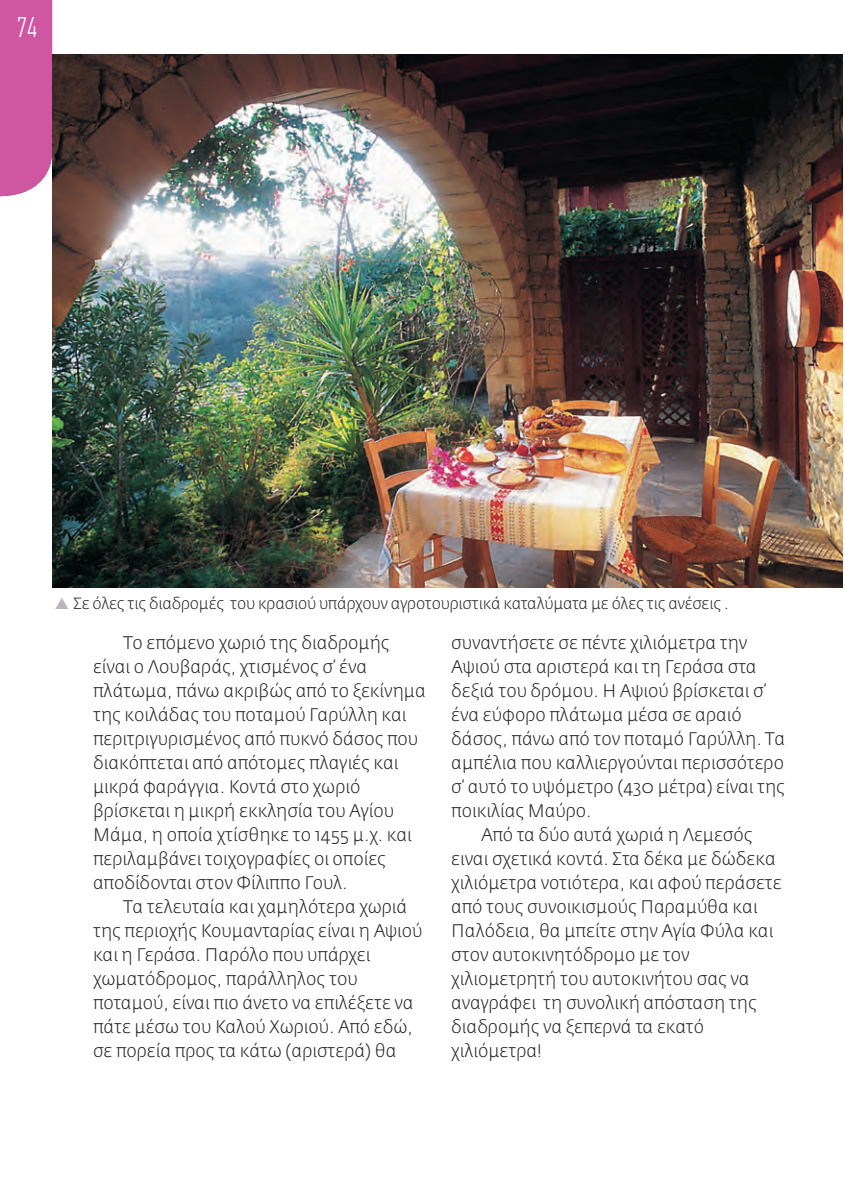
<style>
.page{position:relative;width:845px;height:1194px;background:#fff}
.page>*{position:absolute;margin:0;border:0;box-sizing:border-box;transform-origin:0 0}
.t1{font:300 condensed 28px "CF Din";color:#fff}
.t2{font:300 18px/24px "Fedra Sans Pro";color:#231f20}
.t3{font:300 16px "Fedra Sans Pro";letter-spacing:-.01em;color:#231f20}
.s1{color:#bbb5bb}
</style>
<div class="page">
<img style="left:52px;top:55px;width:789px;height:532px">
<div style="left:0;top:0;width:52px;height:197px;background:#cf56a0"></div>
<h1 class="t1" style="left:17px;top:12px;width:22px">74</h1>
<p class="t3" style="left:55px;top:593px;width:675px"><span class="s1">▲</span> Σε όλες τις διαδρομές του κρασιού υπάρχουν αγροτουριστικά καταλύματα με όλες τις ανέσεις .</p>
<p class="t2" style="left:93px;top:630px;width:334px;text-indent:30px">Το επόμενο χωριό της διαδρομής είναι ο Λουβαράς, χτισμένος σ’ ένα πλάτωμα, πάνω ακριβώς από το ξεκίνημα της κοιλάδας του ποταμού Γαρύλλη και περιτριγυρισμένος από πυκνό δάσος που διακόπτεται από απότομες πλαγιές και μικρά φαράγγια. Κοντά στο χωριό βρίσκεται η μικρή εκκλησία του Αγίου Μάμα, η οποία χτίσθηκε το 1455 μ.χ. και περιλαμβάνει τοιχογραφίες οι οποίες αποδίδονται στον Φίλιππο Γουλ.</p>
<p class="t2" style="left:93px;top:894px;width:331px;text-indent:30px">Τα τελευταία και χαμηλότερα χωριά της περιοχής Κουμανταρίας είναι η Αψιού και η Γεράσα. Παρόλο που υπάρχει χωματόδρομος, παράλληλος του ποταμού, είναι πιο άνετο να επιλέξετε να πάτε μέσω του Καλού Χωριού. Από εδώ, σε πορεία προς τα κάτω (αριστερά) θα</p>
<p class="t2" style="left:451px;top:630px;width:297px">συναντήσετε σε πέντε χιλιόμετρα την</p>
<p class="t2" style="left:451px;top:654px;width:306px">Αψιού στα αριστερά και τη Γεράσα στα</p>
<p class="t2" style="left:451px;top:678px;width:316px">δεξιά του δρόμου. Η Αψιού βρίσκεται σ’</p>
<p class="t2" style="left:451px;top:702px;width:292px">ένα εύφορο πλάτωμα μέσα σε αραιό</p>
<p class="t2" style="left:451px;top:726px;width:335px">δάσος, πάνω από τον ποταμό Γαρύλλη. Τα</p>
<p class="t2" style="left:451px;top:750px;width:334px">αμπέλια που καλλιεργούνται περισσότερο</p>
<p class="t2" style="left:451px;top:774px;width:335px">σ’ αυτό το υψόμετρο (430 μέτρα) είναι της</p>
<p class="t2" style="left:451px;top:798px;width:142px">ποικιλίας Μαύρο.</p>
<p class="t2" style="left:481px;top:822px;width:273px">Από τα δύο αυτά χωριά η Λεμεσός</p>
<p class="t2" style="left:451px;top:846px;width:326px">ειναι σχετικά κοντά. Στα δέκα με δώδεκα</p>
<p class="t2" style="left:451px;top:870px;width:332px">χιλιόμετρα νοτιότερα, και αφού περάσετε</p>
<p class="t2" style="left:451px;top:894px;width:308px">από τους συνοικισμούς Παραμύθα και</p>
<p class="t2" style="left:451px;top:918px;width:323px">Παλόδεια, θα μπείτε στην Αγία Φύλα και</p>
<p class="t2" style="left:451px;top:942px;width:240px">στον αυτοκινητόδρομο με τον</p>
<p class="t2" style="left:451px;top:966px;width:300px">χιλιομετρητή του αυτοκινήτου σας να</p>
<p class="t2" style="left:451px;top:990px;width:307px">αναγράφει τη συνολική απόσταση της</p>
<p class="t2" style="left:451px;top:1014px;width:254px">διαδρομής να ξεπερνά τα εκατό</p>
<p class="t2" style="left:451px;top:1038px;width:92px">χιλιόμετρα!</p>
</div>
